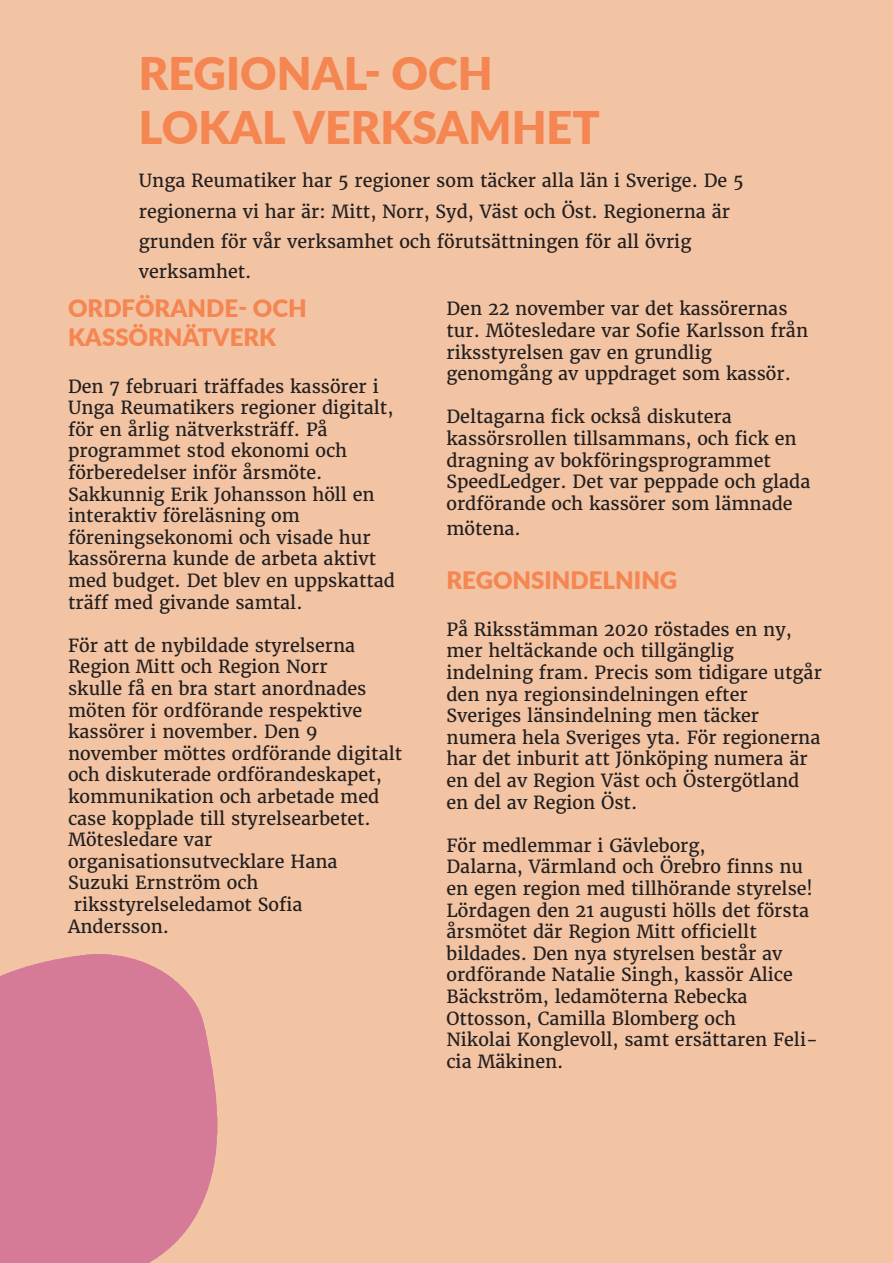
<style>
.page{position:relative;width:893px;height:1263px;background:#f2c4a3}
.page>*{position:absolute;margin:0;border:0;box-sizing:border-box;transform-origin:0 0}
.t1{font:900 45px "Lato";color:#f58551}
.t2{font:900 24px "Lato";color:#f58551}
.t3{font:18px/21.6px "Merriweather";color:#231f20}
</style>
<div class="page">
<img style="left:0;top:954px;width:218px;height:309px">
<p class="t1" style="left:139px;top:40px;width:355px">REGIONAL- OCH</p>
<p class="t1" style="left:139px;top:94px;width:462px">LOKAL VERKSAMHET</p>
<p class="t3" style="left:139px;top:170px;width:606px">Unga Reumatiker har 5 regioner som täcker alla län i Sverige. De 5</p>
<p class="t3" style="left:139px;top:200px;width:593px">regionerna vi har är: Mitt, Norr, Syd, Väst och Öst. Regionerna är</p>
<p class="t3" style="left:139px;top:230px;width:554px">grunden för vår verksamhet och förutsättningen för all övrig</p>
<p class="t3" style="left:139px;top:261px;width:114px">verksamhet.</p>
<p class="t2" style="left:68px;top:290px;width:240px">ORDFÖRANDE- OCH</p>
<p class="t2" style="left:68px;top:319px;width:210px">KASSÖRNÄTVERK</p>
<p class="t3" style="left:68px;top:375px;width:327px">Den 7 februari träffades kassörer i<br>Unga Reumatikers regioner digitalt, för en årlig nätverksträff. På</p>
<p class="t3" style="left:68px;top:440px;width:281px">programmet stod ekonomi och</p>
<p class="t3" style="left:68px;top:462px;width:256px">förberedelser inför årsmöte.</p>
<p class="t3" style="left:68px;top:483px;width:308px">Sakkunnig Erik Johansson höll en interaktiv föreläsning om</p>
<p class="t3" style="left:68px;top:527px;width:328px">föreningsekonomi och visade hur kassörerna kunde de arbeta aktivt med budget. Det blev en uppskattad träff med givande samtal.</p>
<p class="t3" style="left:68px;top:635px;width:289px">För att de nybildade styrelserna</p>
<p class="t3" style="left:68px;top:656px;width:261px">Region Mitt och Region Norr</p>
<p class="t3" style="left:68px;top:678px;width:300px">skulle få en bra start anordnades möten för ordförande respektive kassörer i november. Den 9</p>
<p class="t3" style="left:68px;top:743px;width:336px">november möttes ordförande digitalt och diskuterade ordförandeskapet, kommunikation och arbetade med case kopplade till styrelsearbetet.<br>Mötesledare var</p>
<p class="t3" style="left:68px;top:851px;width:271px">organisationsutvecklare Hana<br>Suzuki Ernström och</p>
<p class="t3" style="left:74px;top:894px;width:230px">riksstyrelseledamot Sofia</p>
<p class="t3" style="left:68px;top:915px;width:103px">Andersson.</p>
<p class="t3" style="left:446px;top:298px;width:363px">Den 22 november var det kassörernas tur. Mötesledare var Sofie Karlsson från riksstyrelsen gav en grundlig</p>
<p class="t3" style="left:446px;top:363px;width:346px">genomgång av uppdraget som kassör.</p>
<p class="t3" style="left:446px;top:406px;width:287px">Deltagarna fick också diskutera</p>
<p class="t3" style="left:446px;top:428px;width:365px">kassörsrollen tillsammans, och fick en dragning av bokföringsprogrammet SpeedLedger. Det var peppade och glada ordförande och kassörer som lämnade</p>
<p class="t3" style="left:446px;top:518px;width:76px">mötena.</p>
<p class="t2" style="left:446px;top:562px;width:232px">REGONSINDELNING</p>
<p class="t3" style="left:446px;top:619px;width:347px">På Riksstämman 2020 röstades en ny, mer heltäckande och tillgänglig</p>
<p class="t3" style="left:446px;top:662px;width:377px">indelning fram. Precis som tidigare utgår den nya regionsindelningen efter</p>
<p class="t3" style="left:446px;top:705px;width:314px">Sveriges länsindelning men täcker</p>
<p class="t3" style="left:446px;top:727px;width:376px">numera hela Sveriges yta. För regionerna har det inburit att Jönköping numera är en del av Region Väst och Östergötland en del av Region Öst.</p>
<p class="t3" style="left:446px;top:835px;width:261px">För medlemmar i Gävleborg,</p>
<p class="t3" style="left:446px;top:856px;width:368px">Dalarna, Värmland och Örebro finns nu en egen region med tillhörande styrelse!<br>Lördagen den 21 augusti hölls det första årsmötet där Region Mitt officiellt</p>
<p class="t3" style="left:446px;top:943px;width:348px">bildades. Den nya styrelsen består av ordförande Natalie Singh, kassör Alice</p>
<p class="t3" style="left:446px;top:986px;width:303px">Bäckström, ledamöterna Rebecka</p>
<p class="t3" style="left:446px;top:1007px;width:291px">Ottosson, Camilla Blomberg och</p>
<p class="t3" style="left:446px;top:1029px;width:373px">Nikolai Konglevoll, samt ersättaren Feli&shy;cia Mäkinen.</p>
</div>
